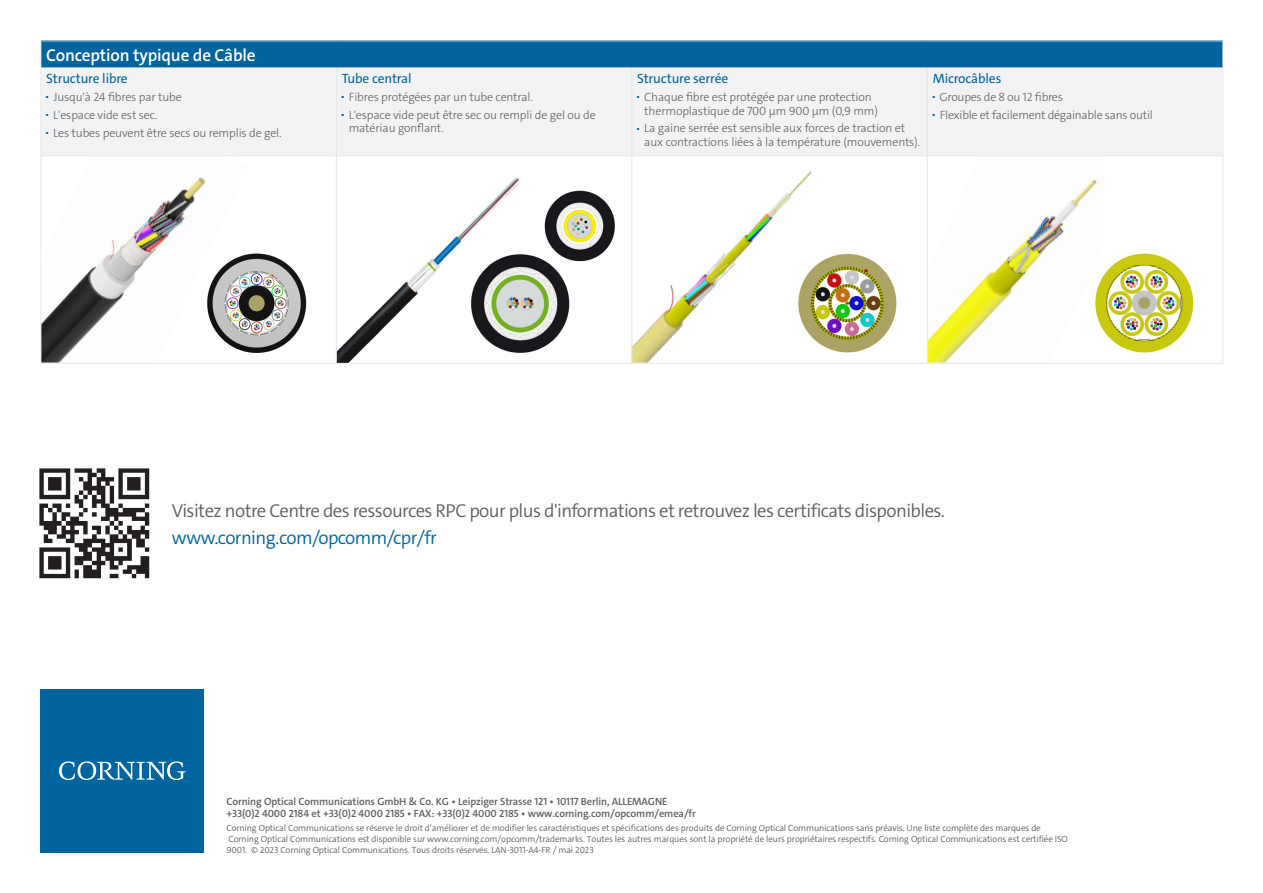
<style>
.page{position:relative;width:1263px;height:893px;background:#fff}
.page>*{position:absolute;margin:0;border:0;box-sizing:border-box;transform-origin:0 0}
.t1{font:300 18.75px "The Sans C4 s";letter-spacing:-.03em;color:#5f5f62}
.t2{font:300 18.75px "The Sans C4 s";letter-spacing:-.03em;color:#00649e}
.Table_Header{font:600 17.25px "The Sans C4 s";letter-spacing:-.01em;color:#fff}
.Table_Body{font:13.5px "The Sans C4 s";letter-spacing:-.01em;color:#00649e}
.Table_Body-2{font:300 12px/13.5px "The Sans C4 s";letter-spacing:-.01em;color:#5f5f62}
.t3{font:600 10.5px/12px "The Sans C4 s";letter-spacing:-.01em;color:#5f5f62}
.t4{font:300 9px/10.8px "The Sans C4 s";letter-spacing:-.01em;color:#5f5f62}
</style>
<div class="page">
<img style="left:41px;top:156px;width:165px;height:207px">
<img style="left:202px;top:251px;width:105px;height:104px">
<img style="left:832px;top:253px;width:65px;height:100px">
<img style="left:632px;top:156px;width:200px;height:207px">
<img style="left:337px;top:177px;width:278px;height:186px">
<img style="left:1104px;top:253px;width:90px;height:100px">
<img style="left:928px;top:179px;width:176px;height:184px">
<div style="left:40px;top:689px;width:164px;height:163px;background:#00649e"></div>
<svg style="left:59px;top:761px;width:126px;height:19px"></svg>
<img style="left:39px;top:468px;width:111px;height:111px">
<div style="left:41px;top:41px;width:1182px;height:27px;background:#00649e"></div>
<div style="left:41px;top:69px;width:1181px;height:86px;background:#f2f3f4"></div>
<hr style="left:40px;top:41px;width:296px;height:1px;background:#e6e7e9">
<svg style="left:40px;top:42px;width:1px;height:26px"></svg>
<hr style="left:336px;top:41px;width:296px;height:1px;background:#e6e7e9">
<hr style="left:632px;top:41px;width:295px;height:1px;background:#e6e7e9">
<hr style="left:927px;top:41px;width:296px;height:1px;background:#e6e7e9">
<svg style="left:1222px;top:41px;width:1px;height:27px"></svg>
<hr style="left:40px;top:68px;width:296px;height:1px;background:#e6e7e9">
<hr style="left:40px;top:68px;width:1px;height:87px;background:#e6e7e9">
<hr style="left:336px;top:68px;width:296px;height:1px;background:#e6e7e9">
<hr style="left:336px;top:68px;width:1px;height:87px;background:#e6e7e9">
<hr style="left:632px;top:68px;width:295px;height:1px;background:#e6e7e9">
<hr style="left:631px;top:68px;width:1px;height:87px;background:#e6e7e9">
<hr style="left:927px;top:68px;width:296px;height:1px;background:#e6e7e9">
<hr style="left:927px;top:68px;width:1px;height:87px;background:#e6e7e9">
<hr style="left:1222px;top:68px;width:1px;height:87px;background:#e6e7e9">
<hr style="left:40px;top:155px;width:296px;height:1px;background:#e6e7e9">
<hr style="left:40px;top:156px;width:1px;height:207px;background:#e6e7e9">
<hr style="left:336px;top:155px;width:296px;height:1px;background:#e6e7e9">
<hr style="left:336px;top:156px;width:1px;height:207px;background:#e6e7e9">
<hr style="left:632px;top:155px;width:295px;height:1px;background:#e6e7e9">
<hr style="left:631px;top:156px;width:1px;height:207px;background:#e6e7e9">
<hr style="left:927px;top:155px;width:296px;height:1px;background:#e6e7e9">
<hr style="left:927px;top:156px;width:1px;height:207px;background:#e6e7e9">
<hr style="left:1222px;top:156px;width:1px;height:207px;background:#e6e7e9">
<hr style="left:40px;top:363px;width:296px;height:1px;background:#e6e7e9">
<hr style="left:336px;top:363px;width:296px;height:1px;background:#e6e7e9">
<hr style="left:632px;top:363px;width:295px;height:1px;background:#e6e7e9">
<hr style="left:927px;top:363px;width:296px;height:1px;background:#e6e7e9">
<p class="Table_Header" style="left:46px;top:44px;width:211px">Conception typique de Câble</p>
<p class="Table_Body" style="left:46px;top:70px;width:83px">Structure libre</p>
<p class="Table_Body-2" style="left:46px;top:90px;width:137px"><sup>■</sup> Jusqu'à 24 fibres par tube</p>
<p class="Table_Body-2" style="left:46px;top:108px;width:113px"><sup>■</sup> L'espace vide est sec.</p>
<p class="Table_Body-2" style="left:46px;top:126px;width:237px"><sup>■</sup> Les tubes peuvent être secs ou remplis de gel.</p>
<p class="Table_Body" style="left:342px;top:70px;width:71px">Tube central</p>
<p class="Table_Body-2" style="left:342px;top:90px;width:193px"><sup>■</sup> Fibres protégées par un tube central.</p>
<p class="Table_Body-2" style="left:349px;top:108px;width:248px;text-indent:-7px"><sup>■</sup> L'espace vide peut être sec ou rempli de gel ou de matériau gonflant.</p>
<p class="Table_Body" style="left:637px;top:70px;width:93px">Structure serrée</p>
<p class="Table_Body-2" style="left:637px;top:90px;width:242px;text-align:center"><sup>■</sup> Chaque fibre est protégée par une protection thermoplastique de 700 μm 900 μm (0,9 mm)</p>
<p class="Table_Body-2" style="left:644px;top:122px;width:277px;text-indent:-7px"><sup>■</sup> La gaine serrée est sensible aux forces de traction et aux contractions liées à la température (mouvements).</p>
<p class="Table_Body" style="left:933px;top:70px;width:70px">Microcâbles</p>
<p class="Table_Body-2" style="left:933px;top:90px;width:132px"><sup>■</sup> Groupes de 8 ou 12 fibres</p>
<p class="Table_Body-2" style="left:933px;top:108px;width:222px"><sup>■</sup> Flexible et facilement dégainable sans outil</p>
<p class="t1" style="left:172px;top:498px;width:775px">Visitez notre Centre des ressources RPC pour plus d'informations et retrouvez les certificats disponibles.</p>
<p class="t2" style="left:172px;top:525px;width:267px">www.corning.com/opcomm/cpr/fr</p>
<p class="t3" style="left:226px;top:796px;width:471px">Corning Optical Communications GmbH &amp; Co. KG • Leipziger Strasse 121 • 10117 Berlin, ALLEMAGNE +33(0)2 4000 2184 et +33(0)2 4000 2185 • FAX: +33(0)2 4000 2185 • www.corning.com/opcomm/emea/fr</p>
<p class="t4" style="left:226px;top:822px;width:843px">Corning Optical Communications se réserve le droit d’améliorer et de modifier les caractéristiques et spécifications des produits de Corning Optical Communications sans préavis. Une liste complète des marques de<br>Corning Optical Communications est disponible sur www.corning.com/opcomm/trademarks. Toutes les autres marques sont la propriété de leurs propriétaires respectifs. Corning Optical Communications est certifiée ISO<br>9001. © 2023 Corning Optical Communications. Tous droits réservés. LAN-3011-A4-FR / mai 2023</p>
</div>
